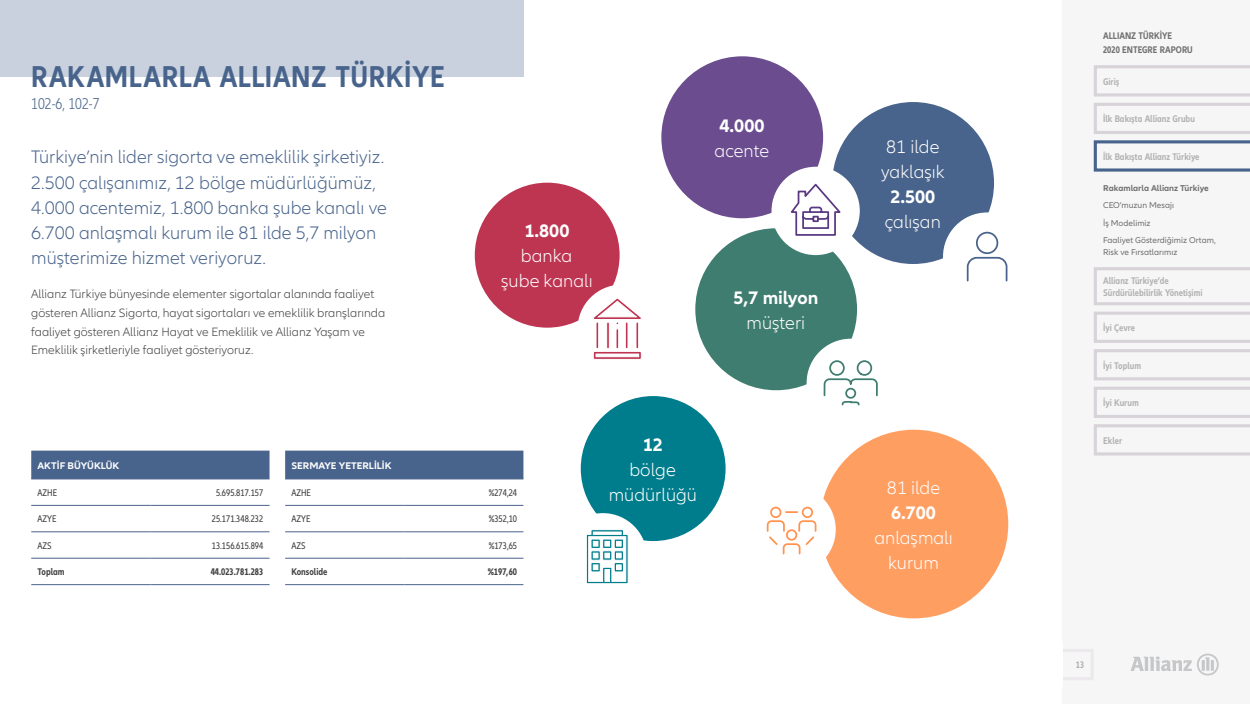
<style>
.page{position:relative;width:1250px;height:704px;background:#fff}
.page>*{position:absolute;margin:0;border:0;box-sizing:border-box;transform-origin:0 0}
.t1{font:700 condensed 31.25px "Allianz Neo";letter-spacing:.02em;color:#49648c}
.t2{font:300 18.75px/25px "Allianz Neo";color:#49648c}
.t3{font:300 18.75px/25px "Allianz Neo";color:#fff;text-align:center}
.t4{font:700 18.75px "Allianz Neo";color:#fff}
.t5{font:300 condensed 16.25px "Allianz Neo";color:#49648c}
.t6{font:300 12.5px/18.8px "Allianz Neo";color:#414141}
.t7{font:700 condensed 10px/11.2px "Allianz Neo";color:#b3b3b3}
.t8{font:condensed 10px "Allianz Neo";color:#414141}
.t9{font:700 condensed 10px "Allianz Neo";color:#414141}
.t10{font:700 condensed 10px/13.8px "Allianz Neo";color:#707070}
.t11{font:700 10px "Allianz Neo";color:#fff}
.t12{font:8.75px/17.5px "Allianz Neo";color:#707070}
.t13{font:700 8.75px "Allianz Neo";color:#707070}
</style>
<div class="page">
<div style="left:1062px;top:0;width:188px;height:703px;background:#f7f6f7"></div>
<svg style="left:1063px;top:649px;width:30px;height:31px"></svg>
<svg style="left:1131px;top:653px;width:88px;height:22px"></svg>
<svg style="left:1093px;top:65px;width:157px;height:107px"></svg>
<svg style="left:1094px;top:267px;width:156px;height:189px"></svg>
<div style="left:820px;top:429px;width:188px;height:189px;background:#ff9e61;border-radius:50%"></div>
<div style="left:747px;top:485px;width:89px;height:88px;background:#fff;border-radius:50%"></div>
<div style="left:770px;top:506px;width:11px;height:11px;border:2px solid #ff934f;border-radius:50%"></div>
<div style="left:802px;top:506px;width:11px;height:11px;border:2px solid #ff934f;border-radius:50%"></div>
<svg style="left:766px;top:510px;width:51px;height:45px"></svg>
<div style="left:695px;top:228px;width:162px;height:162px;background:#407d71;border-radius:50%"></div>
<div style="left:807px;top:338px;width:88px;height:89px;background:#fff;border-radius:50%"></div>
<svg style="left:823px;top:360px;width:55px;height:46px"></svg>
<div style="left:832px;top:102px;width:162px;height:162px;background:#49648c;border-radius:50%"></div>
<div style="left:943px;top:212px;width:88px;height:88px;background:#fff;border-radius:50%"></div>
<svg style="left:966px;top:231px;width:42px;height:51px"></svg>
<div style="left:661px;top:56px;width:162px;height:162px;background:#6b4d8f;border-radius:50%"></div>
<div style="left:772px;top:167px;width:88px;height:88px;background:#fff;border-radius:50%"></div>
<svg style="left:791px;top:183px;width:50px;height:53px"></svg>
<div style="left:31px;top:450px;width:239px;height:28px;background:#49648c"></div>
<hr style="left:31px;top:478px;width:119px;height:1px;background:#49648c">
<hr style="left:150px;top:478px;width:120px;height:1px;background:#49648c">
<hr style="left:31px;top:504px;width:119px;height:1px;background:#49648c">
<hr style="left:150px;top:504px;width:120px;height:1px;background:#49648c">
<hr style="left:31px;top:531px;width:119px;height:1px;background:#49648c">
<hr style="left:150px;top:531px;width:120px;height:1px;background:#49648c">
<hr style="left:31px;top:557px;width:119px;height:1px;background:#49648c">
<hr style="left:150px;top:557px;width:120px;height:1px;background:#49648c">
<hr style="left:31px;top:584px;width:119px;height:1px;background:#49648c">
<hr style="left:150px;top:584px;width:120px;height:1px;background:#49648c">
<div style="left:285px;top:450px;width:238px;height:28px;background:#49648c"></div>
<hr style="left:285px;top:478px;width:119px;height:1px;background:#49648c">
<hr style="left:404px;top:478px;width:119px;height:1px;background:#49648c">
<hr style="left:285px;top:504px;width:119px;height:1px;background:#49648c">
<hr style="left:404px;top:504px;width:119px;height:1px;background:#49648c">
<hr style="left:285px;top:531px;width:119px;height:1px;background:#49648c">
<hr style="left:404px;top:531px;width:119px;height:1px;background:#49648c">
<hr style="left:285px;top:557px;width:119px;height:1px;background:#49648c">
<hr style="left:404px;top:557px;width:119px;height:1px;background:#49648c">
<hr style="left:285px;top:584px;width:119px;height:1px;background:#49648c">
<hr style="left:404px;top:584px;width:119px;height:1px;background:#49648c">
<div style="left:0;top:0;width:523px;height:76px;background:#c8d1dd"></div>
<div style="left:475px;top:182px;width:145px;height:145px;background:#be3552;border-radius:50%"></div>
<div style="left:578px;top:284px;width:88px;height:88px;background:#fff;border-radius:50%"></div>
<div style="left:596px;top:321px;width:3px;height:27px;background:#be3552;border:1px solid #fff"></div>
<div style="left:607px;top:321px;width:3px;height:27px;background:#be3552;border:1px solid #fff"></div>
<div style="left:625px;top:321px;width:3px;height:27px;background:#be3552;border:1px solid #fff"></div>
<div style="left:636px;top:321px;width:3px;height:27px;background:#be3552;border:1px solid #fff"></div>
<div style="left:616px;top:328px;width:3px;height:20px;background:#be3552;border:1px solid #fff"></div>
<svg style="left:594px;top:298px;width:48px;height:27px"></svg>
<svg style="left:593px;top:351px;width:49px;height:8px"></svg>
<div style="left:581px;top:396px;width:145px;height:144px;background:#007d8c;border-radius:50%"></div>
<div style="left:559px;top:513px;width:88px;height:88px;background:#fff;border-radius:50%"></div>
<svg style="left:586px;top:529px;width:43px;height:55px"></svg>
<h1 class="t1" style="left:31px;top:58px;width:415px">RAKAMLARLA ALLIANZ TÜRKIYE</h1>
<h3 class="t5" style="left:31px;top:94px;width:70px">102-6, 102-7</h3>
<h2 class="t2" style="left:31px;top:145px;width:357px">Türkiye’nin lider sigorta ve emeklilik şirketiyiz.<br>2.500 çalışanımız, 12 bölge müdürlüğümüz, 4.000 acentemiz, 1.800 banka şube kanalı ve 6.700 anlaşmalı kurum ile 81 ilde 5,7 milyon müşterimize hizmet veriyoruz.</h2>
<p class="t6" style="left:31px;top:284px;width:356px">Allianz Türkiye bünyesinde elementer sigortalar alanında faaliyet gösteren Allianz Sigorta, hayat sigortaları ve emeklilik branşlarında faaliyet gösteren Allianz Hayat ve Emeklilik ve Allianz Yaşam ve Emeklilik şirketleriyle faaliyet gösteriyoruz.</p>
<h2 class="t4" style="left:525px;top:220px;width:46px">1.800</h2>
<h2 class="t3" style="left:501px;top:244px;width:93px">banka şube kanalı</h2>
<h2 class="t4" style="left:720px;top:115px;width:46px">4.000</h2>
<h2 class="t3" style="left:715px;top:139px;width:56px">acente</h2>
<h2 class="t4" style="left:734px;top:286px;width:86px">5,7 milyon</h2>
<h2 class="t3" style="left:747px;top:310px;width:60px">müşteri</h2>
<p class="t11" style="left:38px;top:459px;width:83px">AKTIF BÜYÜKLÜK</p>
<p class="t8" style="left:38px;top:486px;width:21px">AZHE</p>
<p class="t8" style="left:216px;top:486px;width:49px">5.695.817.157</p>
<p class="t8" style="left:38px;top:513px;width:20px">AZYE</p>
<p class="t8" style="left:212px;top:513px;width:53px">25.171.348.232</p>
<p class="t8" style="left:38px;top:539px;width:16px">AZS</p>
<p class="t8" style="left:212px;top:539px;width:53px">13.156.615.894</p>
<p class="t9" style="left:38px;top:565px;width:29px">Toplam</p>
<p class="t9" style="left:211px;top:565px;width:54px">44.023.781.283</p>
<p class="t11" style="left:291px;top:459px;width:102px">SERMAYE YETERLILIK</p>
<p class="t8" style="left:291px;top:486px;width:21px">AZHE</p>
<p class="t8" style="left:489px;top:486px;width:30px">%274,24</p>
<p class="t8" style="left:291px;top:513px;width:20px">AZYE</p>
<p class="t8" style="left:489px;top:513px;width:30px">%352,10</p>
<p class="t8" style="left:291px;top:539px;width:16px">AZS</p>
<p class="t8" style="left:489px;top:539px;width:30px">%173,65</p>
<p class="t9" style="left:291px;top:565px;width:38px">Konsolide</p>
<p class="t9" style="left:488px;top:565px;width:31px">%197,60</p>
<h2 class="t4" style="left:643px;top:433px;width:22px">12</h2>
<h2 class="t3" style="left:609px;top:457px;width:90px">bölge müdürlüğü</h2>
<h2 class="t3" style="left:881px;top:134px;width:65px;text-align:left">81 ilde yaklaşık</h2>
<h2 class="t4" style="left:890px;top:185px;width:46px">2.500</h2>
<h2 class="t3" style="left:885px;top:209px;width:57px">çalışan</h2>
<h2 class="t3" style="left:887px;top:475px;width:55px">81 ilde</h2>
<h2 class="t4" style="left:891px;top:501px;width:46px">6.700</h2>
<h2 class="t3" style="left:874px;top:525px;width:80px">anlaşmalı kurum</h2>
<p class="t10" style="left:1103px;top:29px;width:91px">ALLIANZ TÜRKİYE<br>2020 ENTEGRE RAPORU</p>
<p class="t7" style="left:1103px;top:76px;width:18px">Giriş</p>
<p class="t7" style="left:1103px;top:113px;width:93px">İlk Bakışta Allianz Grubu</p>
<p class="t7" style="left:1103px;top:151px;width:98px">İlk Bakışta Allianz Türkiye</p>
<p class="t13" style="left:1103px;top:183px;width:107px">Rakamlarla Allianz Türkiye</p>
<p class="t12" style="left:1103px;top:197px;width:114px">CEO’muzun Mesajı<br>İş Modelimiz<br>Faaliyet Gösterdiğimiz Ortam,</p>
<p class="t12" style="left:1103px;top:243px;width:76px">Risk ve Fırsatlarımız</p>
<p class="t7" style="left:1103px;top:275px;width:101px">Allianz Türkiye’de<br>Sürdürülebilirlik Yönetişimi</p>
<p class="t7" style="left:1103px;top:322px;width:33px">İyi Çevre</p>
<p class="t7" style="left:1103px;top:359px;width:40px">İyi Toplum</p>
<p class="t7" style="left:1103px;top:397px;width:37px">İyi Kurum</p>
<p class="t7" style="left:1103px;top:434px;width:21px">Ekler</p>
<p class="t7" style="left:1076px;top:659px;width:10px">13</p>
</div>
